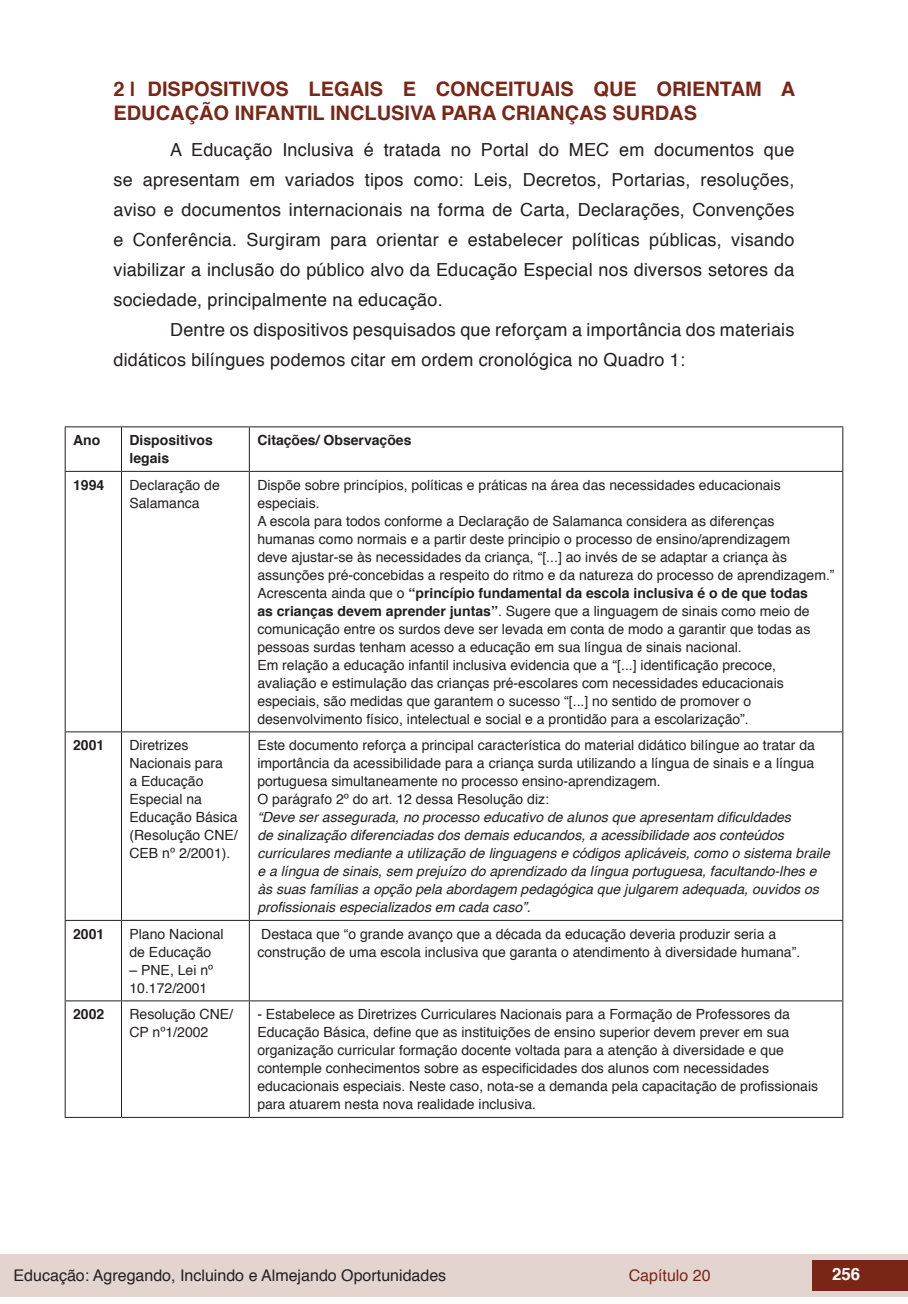
<style>
.page{position:relative;width:908px;height:1304px;background:#fff}
.page>*{position:absolute;margin:0;border:0;box-sizing:border-box;transform-origin:0 0}
.t1{font:700 20px/24px "Helvetica";color:#7a2616}
.txt{font:18px/30px "Helvetica";letter-spacing:.01em;color:#231f20;text-align:justify}
.t2{font:700 16.8px "Helvetica";color:#fff}
.t3{font:16px "Helvetica";color:#231f20}
.t4{font:16px "Helvetica";color:#7a2616}
.tab_txt{font:14px/18px "Helvetica";color:#231f20}
.tab_txt-2{font:italic 14px/18px "Helvetica";color:#231f20}
.tab_txt-3{font:700 14px/18px "Helvetica";color:#231f20}
.s1{font-weight:700}
</style>
<div class="page">
<div style="left:0;top:1254px;width:906px;height:43px;background:#e4d4d0"></div>
<div style="left:812px;top:1261px;width:95px;height:30px;background:#7a2616"></div>
<hr style="left:65px;top:426px;width:56px;height:1px;background:#231f20">
<hr style="left:65px;top:427px;width:1px;height:44px;background:#231f20">
<hr style="left:121px;top:426px;width:128px;height:1px;background:#231f20">
<hr style="left:121px;top:427px;width:1px;height:44px;background:#231f20">
<hr style="left:249px;top:426px;width:593px;height:1px;background:#231f20">
<hr style="left:249px;top:427px;width:1px;height:44px;background:#231f20">
<hr style="left:841px;top:427px;width:1px;height:44px;background:#231f20">
<hr style="left:65px;top:471px;width:56px;height:1px;background:#231f20">
<hr style="left:65px;top:472px;width:1px;height:259px;background:#231f20">
<hr style="left:121px;top:471px;width:128px;height:1px;background:#231f20">
<hr style="left:121px;top:472px;width:1px;height:259px;background:#231f20">
<hr style="left:249px;top:471px;width:593px;height:1px;background:#231f20">
<hr style="left:249px;top:472px;width:1px;height:259px;background:#231f20">
<hr style="left:841px;top:472px;width:1px;height:259px;background:#231f20">
<hr style="left:65px;top:731px;width:56px;height:1px;background:#231f20">
<hr style="left:65px;top:732px;width:1px;height:188px;background:#231f20">
<hr style="left:121px;top:731px;width:128px;height:1px;background:#231f20">
<hr style="left:121px;top:732px;width:1px;height:188px;background:#231f20">
<hr style="left:249px;top:731px;width:593px;height:1px;background:#231f20">
<hr style="left:249px;top:732px;width:1px;height:188px;background:#231f20">
<hr style="left:841px;top:732px;width:1px;height:188px;background:#231f20">
<hr style="left:65px;top:920px;width:56px;height:1px;background:#231f20">
<hr style="left:65px;top:921px;width:1px;height:79px;background:#231f20">
<hr style="left:121px;top:920px;width:128px;height:1px;background:#231f20">
<hr style="left:121px;top:921px;width:1px;height:79px;background:#231f20">
<hr style="left:249px;top:920px;width:593px;height:1px;background:#231f20">
<hr style="left:249px;top:921px;width:1px;height:79px;background:#231f20">
<hr style="left:841px;top:921px;width:1px;height:79px;background:#231f20">
<hr style="left:65px;top:1000px;width:56px;height:1px;background:#231f20">
<hr style="left:65px;top:1001px;width:1px;height:116px;background:#231f20">
<hr style="left:121px;top:1000px;width:128px;height:1px;background:#231f20">
<hr style="left:121px;top:1001px;width:1px;height:116px;background:#231f20">
<hr style="left:249px;top:1000px;width:593px;height:1px;background:#231f20">
<hr style="left:249px;top:1001px;width:1px;height:116px;background:#231f20">
<hr style="left:841px;top:1001px;width:1px;height:116px;background:#231f20">
<hr style="left:65px;top:1117px;width:56px;height:1px;background:#231f20">
<hr style="left:121px;top:1117px;width:128px;height:1px;background:#231f20">
<hr style="left:249px;top:1117px;width:593px;height:1px;background:#231f20">
<p class="t1" style="left:113px;top:77px;width:683px">2 | DISPOSITIVOS LEGAIS E CONCEITUAIS QUE ORIENTAM A<br>EDUCAÇÃO INFANTIL INCLUSIVA PARA CRIANÇAS SURDAS</p>
<p class="txt" style="left:113px;top:135px;width:682px;text-indent:57px">A Educação Inclusiva é tratada no Portal do MEC em documentos que se apresentam em variados tipos como: Leis, Decretos, Portarias, resoluções, aviso e documentos internacionais na forma de Carta, Declarações, Convenções e Conferência. Surgiram para orientar e estabelecer políticas públicas, visando viabilizar a inclusão do público alvo da Educação Especial nos diversos setores da sociedade, principalmente na educação.</p>
<p class="txt" style="left:113px;top:315px;width:682px;text-indent:57px">Dentre os dispositivos pesquisados que reforçam a importância dos materiais didáticos bilíngues podemos citar em ordem cronológica no Quadro 1:</p>
<p class="tab_txt-3" style="left:73px;top:432px;width:29px">Ano</p>
<p class="tab_txt-3" style="left:129px;top:432px;width:85px">Dispositivos legais</p>
<p class="tab_txt-3" style="left:257px;top:432px;width:156px">Citações/ Observações</p>
<p class="tab_txt-3" style="left:73px;top:476px;width:33px">1994</p>
<p class="tab_txt" style="left:129px;top:476px;width:92px">Declaração de<br>Salamanca</p>
<p class="tab_txt" style="left:257px;top:476px;width:524px">Dispõe sobre princípios, políticas e práticas na área das necessidades educacionais especiais.</p>
<p class="tab_txt" style="left:257px;top:512px;width:578px">A escola para todos conforme a Declaração de Salamanca considera as diferenças humanas como normais e a partir deste principio o processo de ensino/aprendizagem<br>deve ajustar-se às necessidades da criança, “[...] ao invés de se adaptar a criança às assunções pré-concebidas a respeito do ritmo e da natureza do processo de aprendizagem.” Acrescenta ainda que o <span class="s1">“princípio fundamental da escola inclusiva é o de que todas<br>as crianças devem aprender juntas”</span>. Sugere que a linguagem de sinais como meio de comunicação entre os surdos deve ser levada em conta de modo a garantir que todas as pessoas surdas tenham acesso a educação em sua língua de sinais nacional.</p>
<p class="tab_txt" style="left:257px;top:656px;width:528px">Em relação a educação infantil inclusiva evidencia que a “[...] identificação precoce, avaliação e estimulação das crianças pré-escolares com necessidades educacionais especiais, são medidas que garantem o sucesso “[...] no sentido de promover o desenvolvimento físico, intelectual e social e a prontidão para a escolarização”.</p>
<p class="tab_txt-3" style="left:73px;top:737px;width:33px">2001</p>
<p class="tab_txt" style="left:129px;top:737px;width:110px">Diretrizes<br>Nacionais para<br>a Educação<br>Especial na<br>Educação Básica (Resolução CNE/<br>CEB nº 2/2001).</p>
<p class="tab_txt" style="left:257px;top:737px;width:559px;text-align:justify">Este documento reforça a principal característica do material didático bilíngue ao tratar da importância da acessibilidade para a criança surda utilizando a língua de sinais e a língua portuguesa simultaneamente no processo ensino-aprendizagem.</p>
<p class="tab_txt" style="left:257px;top:791px;width:293px">O parágrafo 2º do art. 12 dessa Resolução diz:</p>
<p class="tab_txt-2" style="left:257px;top:809px;width:573px">“Deve ser assegurada, no processo educativo de alunos que apresentam dificuldades<br>de sinalização diferenciadas dos demais educandos, a acessibilidade aos conteúdos curriculares mediante a utilização de linguagens e códigos aplicáveis, como o sistema braile e a língua de sinais, sem prejuízo do aprendizado da língua portuguesa, facultando-lhes e às suas famílias a opção pela abordagem pedagógica que julgarem adequada, ouvidos os profissionais especializados em cada caso”.</p>
<p class="tab_txt-3" style="left:73px;top:925px;width:33px">2001</p>
<p class="tab_txt" style="left:129px;top:925px;width:96px">Plano Nacional de Educação</p>
<p class="tab_txt" style="left:129px;top:961px;width:85px">– PNE, Lei nº<br>10.172/2001</p>
<p class="tab_txt" style="left:257px;top:925px;width:544px">Destaca que “o grande avanço que a década da educação deveria produzir seria a construção de uma escola inclusiva que garanta o atendimento à diversidade humana”.</p>
<p class="tab_txt-3" style="left:73px;top:1006px;width:33px">2002</p>
<p class="tab_txt" style="left:129px;top:1006px;width:105px">Resolução CNE/<br>CP nº1/2002</p>
<p class="tab_txt" style="left:257px;top:1006px;width:562px">- Estabelece as Diretrizes Curriculares Nacionais para a Formação de Professores da Educação Básica, define que as instituições de ensino superior devem prever em sua organização curricular formação docente voltada para a atenção à diversidade e que contemple conhecimentos sobre as especificidades dos alunos com necessidades educacionais especiais. Neste caso, nota-se a demanda pela capacitação de profissionais para atuarem nesta nova realidade inclusiva.</p>
<p class="t3" style="left:14px;top:1263px;width:434px">Educação: Agregando, Incluindo e Almejando Oportunidades</p>
<p class="t4" style="left:628px;top:1263px;width:83px">Capítulo 20</p>
<p class="t2" style="left:831px;top:1261px;width:30px">256</p>
</div>
